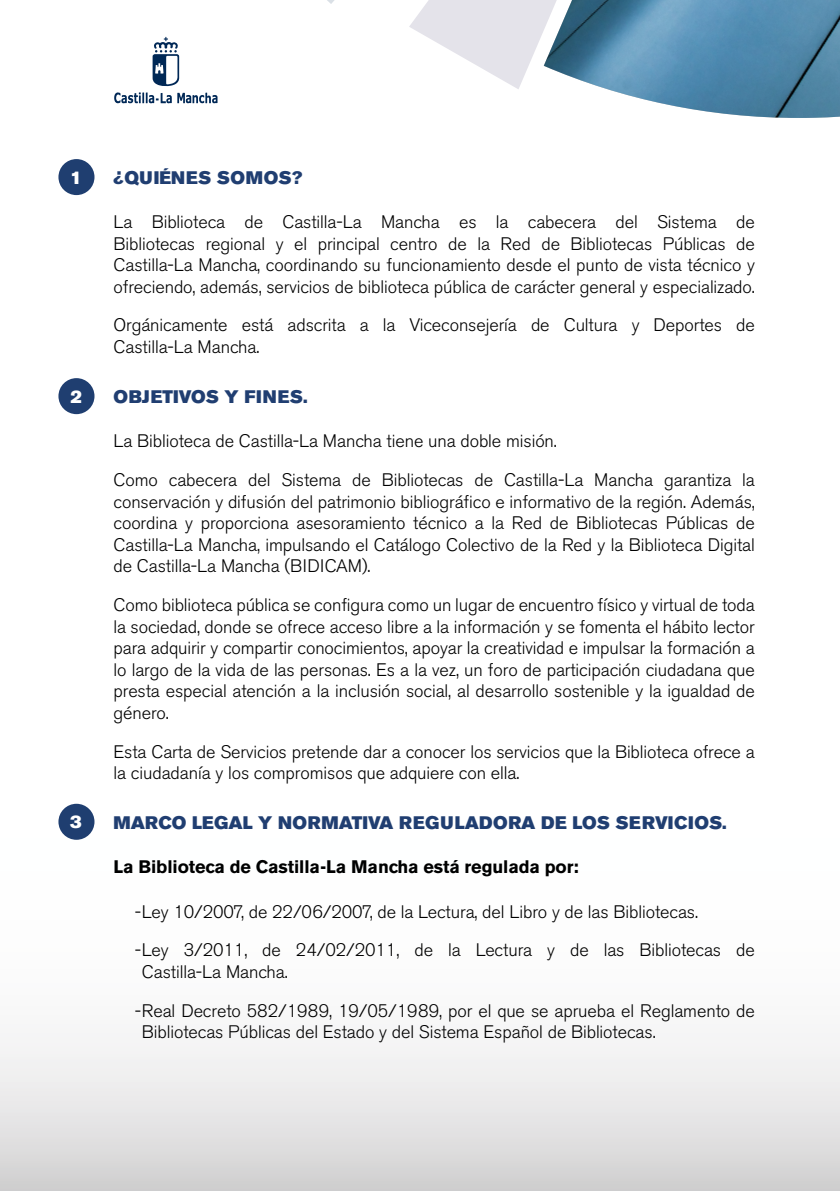
<style>
.page{position:relative;width:840px;height:1191px;background:#fff}
.page>*{position:absolute;margin:0;border:0;box-sizing:border-box;transform-origin:0 0}
.t1{font:300 18px/21.6px "Akzidenz Grotesk BE";letter-spacing:-.005em;color:#000}
.t2{font:18px "Akzidenz Grotesk BE Super";letter-spacing:.02em;color:#203e71}
.t3{font:700 18px "Akzidenz Grotesk BE";letter-spacing:-.005em;color:#000}
.t4{font:18px "Akzidenz Grotesk BE Super";color:#fff}
</style>
<div class="page">
<img style="left:562px;top:0;width:277px;height:118px">
<img style="left:0;top:811px;width:839px;height:380px">
<img style="left:409px;top:0;width:153px;height:89px">
<svg style="left:327px;top:0;width:8px;height:4px"></svg>
<svg style="left:152px;top:37px;width:27px;height:49px"></svg>
<svg style="left:114px;top:92px;width:103px;height:12px"></svg>
<div style="left:58px;top:803px;width:36px;height:36px;background:#1f3e70;border-radius:50%"></div>
<div style="left:58px;top:378px;width:36px;height:36px;background:#1f3e70;border-radius:50%"></div>
<div style="left:58px;top:159px;width:36px;height:36px;background:#1f3e70;border-radius:50%"></div>
<p class="t4" style="left:70px;top:167px;width:13px">1</p>
<p class="t4" style="left:70px;top:386px;width:13px">2</p>
<p class="t4" style="left:70px;top:811px;width:13px">3</p>
<p class="t2" style="left:113px;top:167px;width:190px">¿QUIÉNES SOMOS?</p>
<p class="t1" style="left:113px;top:211px;width:642px;text-align:justify">La Biblioteca de Castilla-La Mancha es la cabecera del Sistema de Bibliotecas regional y el principal centro de la Red de Bibliotecas Públicas de Castilla-La Mancha, coordinando su funcionamiento desde el punto de vista técnico y ofreciendo, además, servicios de biblioteca pública de carácter general y especializado.</p>
<p class="t1" style="left:113px;top:315px;width:642px">Orgánicamente está adscrita a la Viceconsejería de Cultura y Deportes de<br>Castilla-La Mancha.</p>
<p class="t2" style="left:113px;top:386px;width:195px">OBJETIVOS Y FINES.</p>
<p class="t1" style="left:113px;top:422px;width:642px;line-height:38.6px">La Biblioteca de Castilla-La Mancha tiene una doble misión.<br>Como cabecera del Sistema de Bibliotecas de Castilla-La Mancha garantiza la</p>
<p class="t1" style="left:113px;top:491px;width:642px;text-align:justify">conservación y difusión del patrimonio bibliográfico e informativo de la región. Además, coordina y proporciona asesoramiento técnico a la Red de Bibliotecas Públicas de Castilla-La Mancha, impulsando el Catálogo Colectivo de la Red y la Biblioteca Digital de Castilla-La Mancha (BIDICAM).</p>
<p class="t1" style="left:113px;top:594px;width:642px;text-align:justify">Como biblioteca pública se configura como un lugar de encuentro físico y virtual de toda la sociedad, donde se ofrece acceso libre a la información y se fomenta el hábito lector para adquirir y compartir conocimientos, apoyar la creatividad e impulsar la formación a lo largo de la vida de las personas. Es a la vez, un foro de participación ciudadana que presta especial atención a la inclusión social, al desarrollo sostenible y la igualdad de género.</p>
<p class="t1" style="left:113px;top:741px;width:642px">Esta Carta de Servicios pretende dar a conocer los servicios que la Biblioteca ofrece a la ciudadanía y los compromisos que adquiere con ella.</p>
<p class="t2" style="left:113px;top:812px;width:614px">MARCO LEGAL Y NORMATIVA REGULADORA DE LOS SERVICIOS.</p>
<p class="t3" style="left:113px;top:856px;width:466px">La Biblioteca de Castilla-La Mancha está regulada por:</p>
<p class="t1" style="left:135px;top:892px;width:621px;line-height:38.6px">-Ley 10/2007, de 22/06/2007, de la Lectura, del Libro y de las Bibliotecas.<br>-Ley 3/2011, de 24/02/2011, de la Lectura y de las Bibliotecas de</p>
<p class="t1" style="left:135px;top:952px;width:621px;line-height:38.6px;text-indent:7px">Castilla-La Mancha.<br>-Real Decreto 582/1989, 19/05/1989, por el que se aprueba el Reglamento de</p>
<p class="t1" style="left:142px;top:1021px;width:515px">Bibliotecas Públicas del Estado y del Sistema Español de Bibliotecas.</p>
</div>
